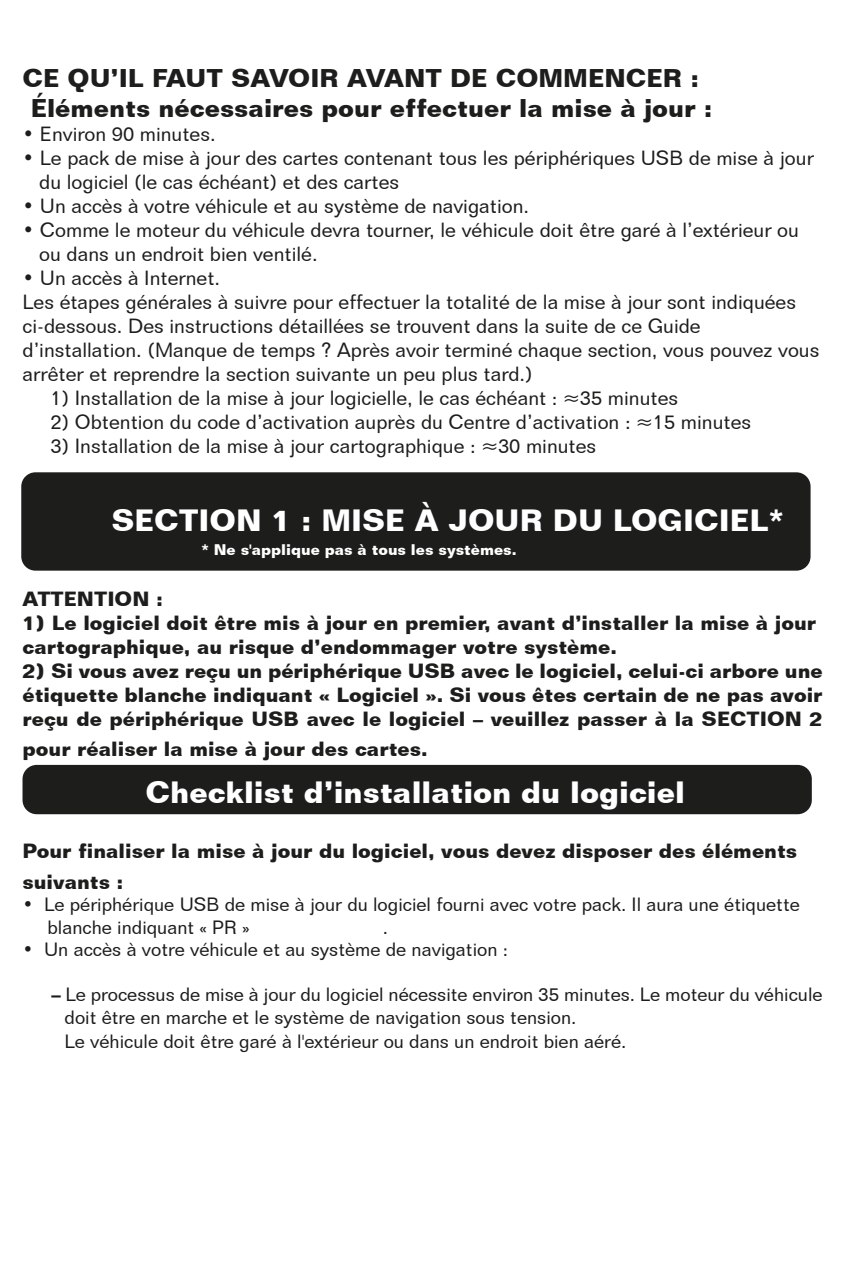
<style>
.page{position:relative;width:851px;height:1276px;background:#fff}
.page>*{position:absolute;margin:0;border:0;box-sizing:border-box;transform-origin:0 0}
.Head{font:700 30px "Folio BT";color:#fff}
.Copy{font:700 25px "Folio BT";color:#1d1d1b}
.Copy-2{font:20px/24px "Folio BT";color:#1d1d1b}
.Copy-3{font:700 20px/24px "Folio BT";color:#1d1d1b;text-align:justify}
.Copy-4{font:18.75px "Folio BT";color:#1d1d1b}
.Copy-5{font:700 15px "Folio BT";color:#fff}
.s1{font-weight:700}
</style>
<div class="page">
<div style="left:21px;top:472px;width:789px;height:98px;background:#1d1d1b;border-radius:14px"></div>
<div style="left:23px;top:765px;width:788px;height:49px;background:#1d1d1b;border-radius:14px"></div>
<p class="Copy" style="left:22px;top:62px;width:678px">CE QU’IL FAUT SAVOIR AVANT DE COMMENCER :</p>
<p class="Copy" style="left:31px;top:92px;width:683px">Éléments nécessaires pour effectuer la mise à jour :</p>
<p class="Copy-2" style="left:22px;top:121px;width:195px">• Environ 90 minutes.</p>
<p class="Copy-2" style="left:22px;top:145px;width:792px">• Le pack de mise à jour des cartes contenant tous les périphériques USB de mise à jour</p>
<p class="Copy-2" style="left:39px;top:169px;width:361px">du logiciel (le cas échéant) et des cartes</p>
<p class="Copy-2" style="left:22px;top:193px;width:508px">• Un accès à votre véhicule et au système de navigation.</p>
<p class="Copy-2" style="left:22px;top:217px;width:777px">• Comme le moteur du véhicule devra tourner, le véhicule doit être garé à l’extérieur ou</p>
<p class="Copy-2" style="left:39px;top:241px;width:280px">ou dans un endroit bien ventilé.</p>
<p class="Copy-2" style="left:22px;top:265px;width:199px">• Un accès à Internet.</p>
<p class="Copy-2" style="left:22px;top:289px;width:775px">Les étapes générales à suivre pour effectuer la totalité de la mise à jour sont indiquées ci-dessous. Des instructions détaillées se trouvent dans la suite de ce Guide</p>
<p class="Copy-2" style="left:22px;top:337px;width:798px">d’installation. (Manque de temps ? Après avoir terminé chaque section, vous pouvez vous arrêter et reprendre la section suivante un peu plus tard.)</p>
<p class="Copy-2" style="left:51px;top:385px;width:629px">1) Installation de la mise à jour logicielle, le cas échéant : ≈35 minutes</p>
<p class="Copy-2" style="left:51px;top:409px;width:702px">2) Obtention du code d’activation auprès du Centre d’activation : ≈15 minutes</p>
<p class="Copy-2" style="left:51px;top:433px;width:547px">3) Installation de la mise à jour cartographique : ≈30 minutes</p>
<p class="Head" style="left:111px;top:502px;width:673px">SECTION 1 : MISE À JOUR DU LOGICIEL*</p>
<p class="Copy-5" style="left:201px;top:540px;width:317px">* Ne s'applique pas à tous les systèmes.</p>
<p class="Copy-3" style="left:22px;top:586px;width:142px">ATTENTION :</p>
<p class="Copy-3" style="left:22px;top:610px;width:795px">1) Le logiciel doit être mis à jour en premier, avant d’installer la mise à jour</p>
<p class="Copy-3" style="left:22px;top:634px;width:596px">cartographique, au risque d’endommager votre système.</p>
<p class="Copy-3" style="left:22px;top:658px;width:801px">2) Si vous avez reçu un périphérique USB avec le logiciel, celui-ci arbore une étiquette blanche indiquant « Logiciel ». Si vous êtes certain de ne pas avoir reçu de périphérique USB avec le logiciel – veuillez passer à la SECTION 2</p>
<p class="Copy-3" style="left:22px;top:736px;width:406px">pour réaliser la mise à jour des cartes.</p>
<p class="Head" style="left:145px;top:773px;width:541px">Checklist d’installation du logiciel</p>
<p class="Copy-3" style="left:22px;top:835px;width:776px;line-height:30.8px">Pour finaliser la mise à jour du logiciel, vous devez disposer des éléments suivants :</p>
<p class="Copy-4" style="left:22px;top:893px;width:778px"><span class="s1">•</span> Le périphérique USB de mise à jour du logiciel fourni avec votre pack. Il aura une étiquette</p>
<p class="Copy-4" style="left:47px;top:915px;width:203px">blanche indiquant « PR »</p>
<p class="Copy-4" style="left:382px;top:915px;width:7px">.</p>
<p class="Copy-4" style="left:22px;top:938px;width:487px"><span class="s1">•</span> Un accès à votre véhicule et au système de navigation :</p>
<p class="Copy-4" style="left:51px;top:983px;width:772px"><span class="s1">–</span> Le processus de mise à jour du logiciel nécessite environ 35 minutes. Le moteur du véhicule</p>
<p class="Copy-4" style="left:64px;top:1005px;width:513px">doit être en marche et le système de navigation sous tension.</p>
<p class="Copy-4" style="left:64px;top:1029px;width:563px">Le véhicule doit être garé à l'extérieur ou dans un endroit bien aéré.</p>
</div>
